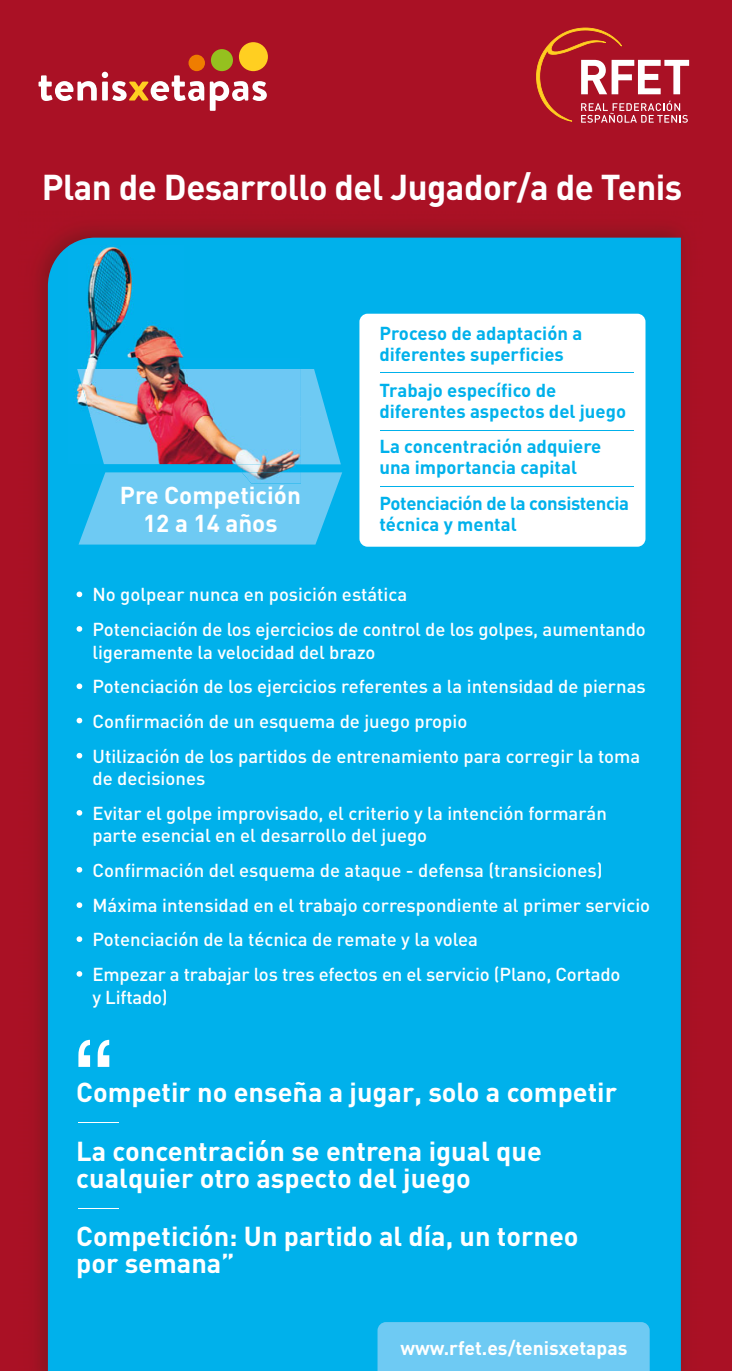
<style>
.page{position:relative;width:732px;height:1371px;background:#fff}
.page>*{position:absolute;margin:0;border:0;box-sizing:border-box;transform-origin:0 0}
.t1{font:700 35.4px "DIN";letter-spacing:-.015em;color:#fff}
.t2{font:700 27px/58.4px "DIN";color:#fff}
.t3{font:700 24.2px/27.4px "DIN";color:#fff;text-align:center}
.t4{font:700 19.4px "DIN";color:#fff}
.t5{font:500 18.6px/34.6px "DIN";color:#fff}
.t6{font:700 18.6px/21px "DIN";color:#00b1eb}
.t7{font:700 18.6px/21px "DIN";letter-spacing:-.02em;color:#00b1eb}
</style>
<div class="page">
<div style="left:0;top:0;width:731px;height:1371px;background:#aa1125"></div>
<div style="left:211px;top:49px;width:22px;height:22px;background:#95c11f;border-radius:50%"></div>
<div style="left:239px;top:42px;width:29px;height:29px;background:#ffcf21;border-radius:50%"></div>
<div style="left:188px;top:55px;width:17px;height:16px;background:#ef7d00;border-radius:50%"></div>
<svg style="left:38px;top:72px;width:166px;height:29px"></svg>
<svg style="left:210px;top:81px;width:57px;height:30px"></svg>
<img style="left:38px;top:227px;width:646px;height:50px">
<img style="left:37px;top:277px;width:11px;height:1094px">
<img style="left:680px;top:277px;width:4px;height:1094px">
<div style="left:48px;top:238px;width:632px;height:1133px;background:#00b1eb"></div>
<div style="left:359px;top:314px;width:286px;height:233px;background:#fff;border-radius:8px"></div>
<hr style="left:380px;top:372px;width:252px;height:1px;background:#00b1eb">
<hr style="left:380px;top:430px;width:252px;height:1px;background:#00b1eb">
<svg style="left:76px;top:591px;width:6px;height:6px"></svg>
<svg style="left:76px;top:626px;width:6px;height:6px"></svg>
<svg style="left:76px;top:683px;width:6px;height:6px"></svg>
<svg style="left:76px;top:718px;width:6px;height:5px"></svg>
<svg style="left:76px;top:753px;width:6px;height:5px"></svg>
<svg style="left:76px;top:810px;width:6px;height:6px"></svg>
<svg style="left:76px;top:867px;width:6px;height:6px"></svg>
<svg style="left:76px;top:902px;width:6px;height:6px"></svg>
<svg style="left:76px;top:936px;width:6px;height:6px"></svg>
<svg style="left:76px;top:971px;width:6px;height:6px"></svg>
<div style="left:377px;top:1322px;width:272px;height:49px;background:#6ecaf3"></div>
<svg style="left:536px;top:27px;width:152px;height:96px"></svg>
<hr style="left:380px;top:486px;width:252px;height:1px;background:#00b1eb">
<svg style="left:301px;top:369px;width:39px;height:95px;background:#4ac1f0"></svg>
<svg style="left:78px;top:472px;width:264px;height:73px;background:#61c7f2"></svg>
<img style="left:68px;top:244px;width:233px;height:228px">
<img style="left:77px;top:369px;width:224px;height:95px">
<img style="left:242px;top:472px;width:59px;height:12px">
<hr style="left:78px;top:1122px;width:40px;height:1px;background:#fff">
<hr style="left:78px;top:1208px;width:40px;height:1px;background:#fff">
<svg style="left:78px;top:1040px;width:31px;height:27px"></svg>
<h1 class="t1" style="left:42px;top:175px;width:641px">Plan de Desarrollo del Jugador/a de Tenis</h1>
<h3 class="t3" style="left:120px;top:484px;width:182px">Pre Competición<br>12 a 14 años</h3>
<p class="t6" style="left:379px;top:325px;width:204px">Proceso de adaptación a diferentes superficies</p>
<p class="t6" style="left:379px;top:381px;width:248px">Trabajo específico de diferentes aspectos del juego</p>
<p class="t6" style="left:379px;top:438px;width:223px">La concentración adquiere una importancia capital</p>
<p class="t7" style="left:379px;top:494px;width:251px">Potenciación de la consistencia técnica y mental</p>
<p class="t5" style="left:92px;top:579px;width:554px">No golpear nunca en posición estática<br>Potenciación de los ejercicios de control de los golpes, aumentando</p>
<p class="t5" style="left:92px;top:637px;width:554px">ligeramente la velocidad del brazo<br>Potenciación de los ejercicios referentes a la intensidad de piernas Confirmación de un esquema de juego propio<br>Utilización de los partidos de entrenamiento para corregir la toma</p>
<p class="t5" style="left:92px;top:763px;width:515px">de decisiones<br>Evitar el golpe improvisado, el criterio y la intención formarán</p>
<p class="t5" style="left:92px;top:820px;width:559px">parte esencial en el desarrollo del juego<br>Confirmación del esquema de ataque - defensa (transiciones)<br>Máxima intensidad en el trabajo correspondiente al primer servicio Potenciación de la técnica de remate y la volea<br>Empezar a trabajar los tres efectos en el servicio (Plano, Cortado</p>
<p class="t5" style="left:92px;top:982px;width:77px">y Liftado)</p>
<h2 class="t2" style="left:76px;top:1066px;width:542px">Competir no enseña a jugar, solo a competir<br>La concentración se entrena igual que</h2>
<h2 class="t2" style="left:76px;top:1151px;width:503px">cualquier otro aspecto del juego<br>Competición: Un partido al día, un torneo</h2>
<h2 class="t2" style="left:76px;top:1236px;width:160px">por semana”</h2>
<p class="t4" style="left:400px;top:1341px;width:228px">www.rfet.es/tenisxetapas</p>
</div>
